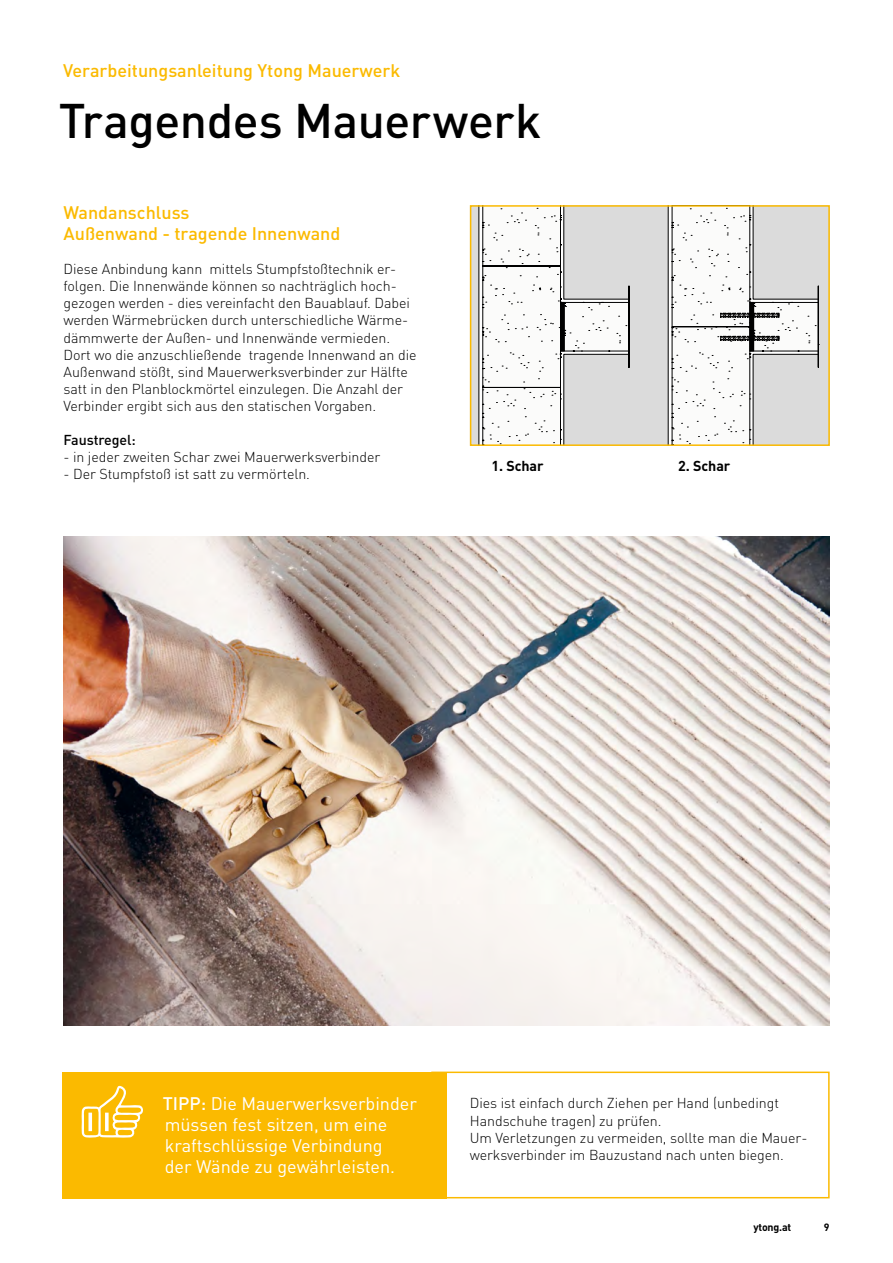
<style>
.page{position:relative;width:893px;height:1263px;background:#fff}
.page>*{position:absolute;margin:0;border:0;box-sizing:border-box;transform-origin:0 0}
.t1{font:500 48px "DIN Pro";letter-spacing:-.01em;color:#000}
.t2{font:18px/21px "DIN Pro";color:#fff}
.t3{font:500 18px/21px "DIN Pro";color:#fbba00}
.t4{font:300 14.25px/17.1px "DIN Pro";letter-spacing:-.005em;color:#000}
.t5{font:700 14.25px "DIN Pro";letter-spacing:-.005em;color:#000}
.t6{font:500 14.25px "DIN Pro";letter-spacing:-.005em;color:#000}
.t7{font:700 10.65px "DIN Pro";letter-spacing:-.02em;color:#000}
.t8{font:700 10.5px "DIN Pro";color:#000}
.s1{font-weight:500}
</style>
<div class="page">
<div style="left:431px;top:1071px;width:399px;height:127px;border:2px solid #fbba00"></div>
<div style="left:62px;top:1071px;width:384px;height:127px;background:#fbba00"></div>
<svg style="left:473px;top:208px;width:354px;height:235px;background:#cbcbcb"></svg>
<svg style="left:483px;top:208px;width:238px;height:235px"></svg>
<svg style="left:721px;top:208px;width:98px;height:235px"></svg>
<div style="left:470px;top:205px;width:360px;height:241px;border:2px solid #fbba00"></div>
<img style="left:64px;top:537px;width:766px;height:488px">
<svg style="left:81px;top:1086px;width:62px;height:52px"></svg>
<p class="t3" style="left:63px;top:59px;width:339px">Verarbeitungsanleitung Ytong Mauerwerk</p>
<h1 class="t1" style="left:59px;top:88px;width:484px">Tragendes Mauerwerk</h1>
<p class="t3" style="left:64px;top:201px;width:278px">Wandanschluss<br>Außenwand - tragende Innenwand</p>
<p class="t4" style="left:64px;top:260px;width:355px">Diese Anbindung kann mittels Stumpfstoßtechnik er&shy;folgen. Die Innenwände können so nachträglich hoch&shy;gezogen werden - dies vereinfacht den Bauablauf. Dabei werden Wärmebrücken durch unterschiedliche Wärme&shy;dämmwerte der Außen- und Innenwände vermieden.<br>Dort wo die anzuschließende tragende Innenwand an die Außenwand stößt, sind Mauerwerksverbinder zur Hälfte satt in den Planblockmörtel einzulegen. Die Anzahl der Verbinder ergibt sich aus den statischen Vorgaben.</p>
<p class="t6" style="left:64px;top:430px;width:74px">Faustregel:</p>
<p class="t4" style="left:64px;top:448px;width:318px">- in jeder zweiten Schar zwei Mauerwerksverbinder</p>
<p class="t4" style="left:64px;top:465px;width:245px">- Der Stumpfstoß ist satt zu vermörteln.</p>
<p class="t5" style="left:491px;top:453px;width:54px">1. Schar</p>
<p class="t5" style="left:678px;top:453px;width:54px">2. Schar</p>
<p class="t2" style="left:163px;top:1091px;width:256px"><span class="s1">TIPP:</span> Die Mauerwerksverbinder müssen fest sitzen, um eine kraftschlüssige Verbindung<br>der Wände zu gewährleisten.</p>
<p class="t4" style="left:470px;top:1094px;width:339px">Dies ist einfach durch Ziehen per Hand (unbedingt Handschuhe tragen) zu prüfen.<br>Um Verletzungen zu vermeiden, sollte man die Mauer&shy;werksverbinder im Bauzustand nach unten biegen.</p>
<p class="t7" style="left:753px;top:1218px;width:39px">ytong.at</p>
<p class="t8" style="left:824px;top:1219px;width:7px">9</p>
</div>
